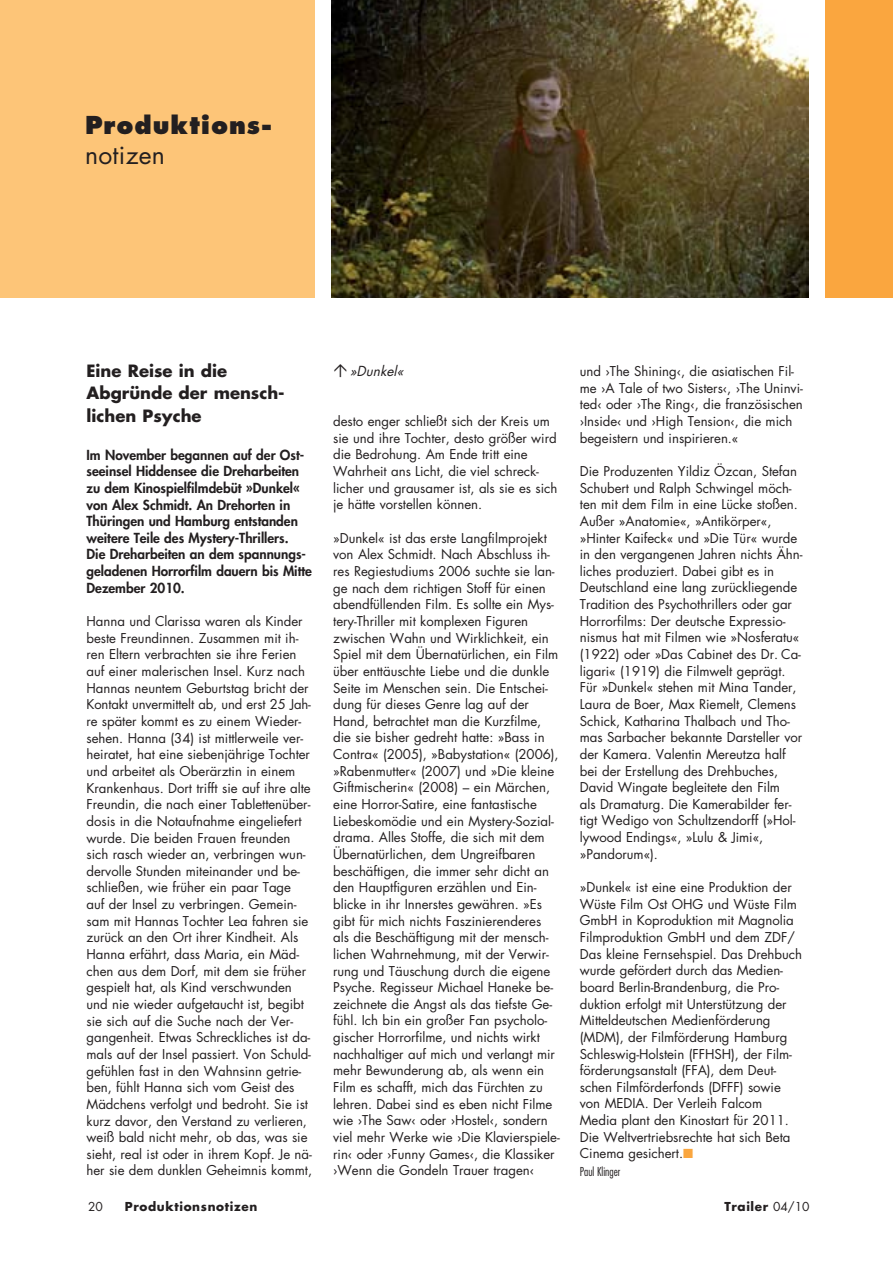
<style>
.page{position:relative;width:893px;height:1263px;background:#fff}
.page>*{position:absolute;margin:0;border:0;box-sizing:border-box;transform-origin:0 0}
.t1{font:24.75px "Futura LT";letter-spacing:.01em;color:#231f20}
.t2{font:800 24px "Futura LT";letter-spacing:.04em;color:#231f20}
.t3{font:700 16.5px/22.5px "Futura LT";color:#231f20}
.t4{font:800 13.5px/16.6px "Futura";color:#231f20}
.t5{font:italic 13.5px "Futura LT";color:#231f20}
.t6{font:13.2px/16.6px "Futura LT";letter-spacing:-.005em;color:#231f20}
.t7{font:700 12px "Futura LT";letter-spacing:.055em;color:#231f20}
.t8{font:300 condensed 12px "Futura";color:#231f20}
.t9{font:12px "Futura LT";color:#231f20}
.s1{color:#faa63f}
.s2{font-weight:400}
</style>
<div class="page">
<img style="left:332px;top:0;width:476px;height:298px">
<div style="left:0;top:0;width:315px;height:298px;background:#fdc578"></div>
<div style="left:825px;top:0;width:67px;height:298px;background:#faa63f"></div>
<h2 class="t2" style="left:85px;top:115px;width:189px">Produktions-</h2>
<h1 class="t1" style="left:85px;top:144px;width:81px">notizen</h1>
<p class="t3" style="left:87px;top:361px;width:200px">Eine Reise in die<br>Abgründe der mensch&shy;lichen Psyche</p>
<p class="t4" style="left:87px;top:447px;width:227px">Im November begannen auf der Ost&shy;seeinsel Hiddensee die Dreharbeiten zu dem Kinospielfilmdebüt »Dunkel« von Alex Schmidt. An Drehorten in Thüringen und Hamburg entstanden weitere Teile des Mystery-Thrillers.<br>Die Dreharbeiten an dem spannungs&shy;geladenen Horrorfilm dauern bis Mitte Dezember 2010.</p>
<p class="t6" style="left:87px;top:614px;width:227px">Hanna und Clarissa waren als Kinder beste Freundinnen. Zusammen mit ih&shy;ren Eltern verbrachten sie ihre Ferien auf einer malerischen Insel. Kurz nach Hannas neuntem Geburtstag bricht der Kontakt unvermittelt ab, und erst 25 Jah&shy;re später kommt es zu einem Wieder&shy;sehen. Hanna (34) ist mittlerweile ver&shy;heiratet, hat eine siebenjährige Tochter und arbeitet als Oberärztin in einem Krankenhaus. Dort trifft sie auf ihre alte Freundin, die nach einer Tablettenüber&shy;dosis in die Notaufnahme eingeliefert wurde. Die beiden Frauen freunden sich rasch wieder an, verbringen wun&shy;dervolle Stunden miteinander und be&shy;schließen, wie früher ein paar Tage auf der Insel zu verbringen. Gemein&shy;sam mit Hannas Tochter Lea fahren sie zurück an den Ort ihrer Kindheit. Als Hanna erfährt, dass Maria, ein Mäd&shy;chen aus dem Dorf, mit dem sie früher gespielt hat, als Kind verschwunden und nie wieder aufgetaucht ist, begibt sie sich auf die Suche nach der Ver&shy;gangenheit. Etwas Schreckliches ist da&shy;mals auf der Insel passiert. Von Schuld&shy;gefühlen fast in den Wahnsinn getrie&shy;ben, fühlt Hanna sich vom Geist des Mädchens verfolgt und bedroht. Sie ist kurz davor, den Verstand zu verlieren, weiß bald nicht mehr, ob das, was sie sieht, real ist oder in ihrem Kopf. Je nä&shy;her sie dem dunklen Geheimnis kommt,</p>
<p class="t5" style="left:350px;top:365px;width:58px">»Dunkel«</p>
<p class="t6" style="left:333px;top:414px;width:226px">desto enger schließt sich der Kreis um sie und ihre Tochter, desto größer wird die Bedrohung. Am Ende tritt eine Wahrheit ans Licht, die viel schreck&shy;licher und grausamer ist, als sie es sich je hätte vorstellen können.</p>
<p class="t6" style="left:333px;top:531px;width:228px">»Dunkel« ist das erste Langfilmprojekt von Alex Schmidt. Nach Abschluss ih&shy;res Regiestudiums 2006 suchte sie lan&shy;ge nach dem richtigen Stoff für einen abendfüllenden Film. Es sollte ein Mys&shy;tery-Thriller mit komplexen Figuren zwischen Wahn und Wirklichkeit, ein Spiel mit dem Übernatürlichen, ein Film über enttäuschte Liebe und die dunkle Seite im Menschen sein. Die Entschei&shy;dung für dieses Genre lag auf der Hand, betrachtet man die Kurzfilme, die sie bisher gedreht hatte: »Bass in Contra« (2005), »Babystation« (2006), »Rabenmutter« (2007) und »Die kleine Giftmischerin« (2008) – ein Märchen, eine Horror-Satire, eine fantastische Liebeskomödie und ein Mystery-Sozial&shy;drama. Alles Stoffe, die sich mit dem Übernatürlichen, dem Ungreifbaren beschäftigen, die immer sehr dicht an den Hauptfiguren erzählen und Ein&shy;blicke in ihr Innerstes gewähren. »Es gibt für mich nichts Faszinierenderes als die Beschäftigung mit der mensch&shy;lichen Wahrnehmung, mit der Verwir&shy;rung und Täuschung durch die eigene Psyche. Regisseur Michael Haneke be&shy;zeichnete die Angst als das tiefste Ge&shy;fühl. Ich bin ein großer Fan psycholo&shy;gischer Horrorfilme, und nichts wirkt nachhaltiger auf mich und verlangt mir mehr Bewunderung ab, als wenn ein Film es schafft, mich das Fürchten zu lehren. Dabei sind es eben nicht Filme wie ›The Saw‹ oder ›Hostel‹, sondern viel mehr Werke wie ›Die Klavierspiele&shy;rin‹ oder ›Funny Games‹, die Klassiker ›Wenn die Gondeln Trauer tragen‹</p>
<p class="t6" style="left:580px;top:364px;width:224px">und ›The Shining‹, die asiatischen Fil&shy;me ›A Tale of two Sisters‹, ›The Uninvi&shy;ted‹ oder ›The Ring‹, die französischen ›Inside‹ und ›High Tension‹, die mich begeistern und inspirieren.«</p>
<p class="t6" style="left:580px;top:464px;width:224px">Die Produzenten Yildiz Özcan, Stefan Schubert und Ralph Schwingel möch&shy;ten mit dem Film in eine Lücke stoßen.<br>Außer »Anatomie«, »Antikörper«, »Hinter Kaifeck« und »Die Tür« wurde in den vergangenen Jahren nichts Ähn&shy;liches produziert. Dabei gibt es in Deutschland eine lang zurückliegende Tradition des Psychothrillers oder gar Horrorfilms: Der deutsche Expressio&shy;nismus hat mit Filmen wie »Nosferatu« (1922) oder »Das Cabinet des Dr. Ca&shy;ligari« (1919) die Filmwelt geprägt.<br>Für »Dunkel« stehen mit Mina Tander, Laura de Boer, Max Riemelt, Clemens Schick, Katharina Thalbach und Tho&shy;mas Sarbacher bekannte Darsteller vor der Kamera. Valentin Mereutza half bei der Erstellung des Drehbuches, David Wingate begleitete den Film<br>als Dramaturg. Die Kamerabilder fer&shy;tigt Wedigo von Schultzendorff (»Hol&shy;lywood Endings«, »Lulu &amp; Jimi«, »Pandorum«).</p>
<p class="t6" style="left:580px;top:880px;width:224px">»Dunkel« ist eine eine Produktion der Wüste Film Ost OHG und Wüste Film GmbH in Koproduktion mit Magnolia Filmproduktion GmbH und dem ZDF/ Das kleine Fernsehspiel. Das Drehbuch wurde gefördert durch das Medien&shy;board Berlin-Brandenburg, die Pro&shy;duktion erfolgt mit Unterstützung der Mitteldeutschen Medienförderung (MDM), der Filmförderung Hamburg Schleswig-Holstein (FFHSH), der Film&shy;förderungsanstalt (FFA), dem Deut&shy;schen Filmförderfonds (DFFF) sowie von MEDIA. Der Verleih Falcom Media plant den Kinostart für 2011.<br>Die Weltvertriebsrechte hat sich Beta Cinema gesichert.<span class="s1">■</span></p>
<p class="t8" style="left:580px;top:1166px;width:42px">Paul Klinger</p>
<p class="t9" style="left:88px;top:1201px;width:16px">20</p>
<p class="t7" style="left:125px;top:1201px;width:134px">Produktionsnotizen</p>
<p class="t7" style="left:724px;top:1201px;width:87px">Trailer <span class="s2">04/10</span></p>
</div>
